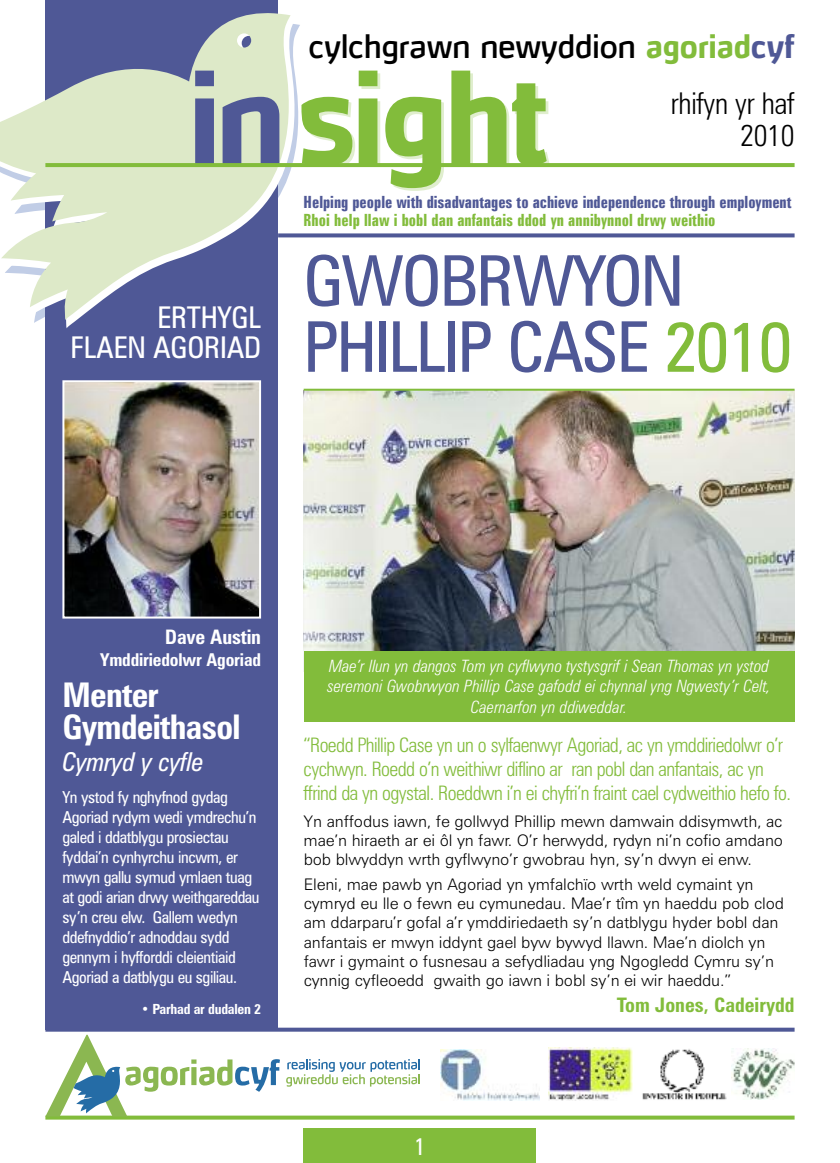
<style>
.page{position:relative;width:840px;height:1163px;background:#fff}
.page>*{position:absolute;margin:0;border:0;box-sizing:border-box;transform-origin:0 0}
.t1{font:700 118px "Hybrea";letter-spacing:-.015em;color:#82bc3b}
.t2{font:condensed 70px/66px "Zurich BT";letter-spacing:-.03em;color:#4f5896}
.t3{font:700 condensed 34px/32px "Zurich BT";letter-spacing:-.02em;color:#fff}
.t4{font:30px "Hybrea";letter-spacing:.02em;color:#000}
.t5{font:condensed 30px/29.6px "Zurich BT";letter-spacing:-.01em;color:#fff;text-align:right}
.t6{font:300 condensed 30px/32px "Zurich BT";letter-spacing:-.01em;color:#000;text-align:right}
.t7{font:italic condensed 26px "Zurich BT";letter-spacing:-.01em;color:#fff}
.t8{font:condensed 24px "Zurich BT";color:#fff}
.t9{font:300 condensed 20px/24px "Zurich BT";letter-spacing:-.03em;color:#82bc3b}
.t10{font:700 condensed 20px "Zurich BT";color:#82bc3b}
.t11{font:700 condensed 20px "Zurich BT";letter-spacing:-.01em;color:#fff}
.t12{font:700 condensed 17.8px "Zurich BT";letter-spacing:-.01em;color:#fff}
.t13{font:italic 300 condensed 17px/20.4px "Zurich BT";color:#fff;text-align:center}
.t14{font:700 extra-condensed 16.8px "Zurich BT";color:#4f5896}
.t15{font:700 extra-condensed 16.8px "Zurich BT";letter-spacing:.005em;color:#82bc3b}
.t16{font:condensed 16.4px/20px "Zurich BT";letter-spacing:-.025em;color:#fff}
.t17{font:300 16px/19.2px "Zurich BT";letter-spacing:-.01em;color:#000;text-align:justify}
.t18{font:700 condensed 14px "Zurich BT";letter-spacing:-.02em;color:#fff}
.s1{font-weight:700;color:#82bc3b}
.s2{font-weight:700;color:#4f5896}
.s3{color:#4f5896}
.s4{color:#82bc3b}
</style>
<div class="page">
<img style="left:642px;top:1049px;width:84px;height:51px">
<img style="left:548px;top:1047px;width:84px;height:53px">
<img style="left:731px;top:1048px;width:63px;height:51px">
<img style="left:440px;top:1049px;width:99px;height:51px">
<div style="left:303px;top:1128px;width:233px;height:34px;background:#82bc3b"></div>
<svg style="left:45px;top:1027px;width:749px;height:4px;background:#676ea4"></svg>
<svg style="left:45px;top:1115px;width:749px;height:4px;background:#90c351"></svg>
<svg style="left:45px;top:1034px;width:235px;height:82px"></svg>
<svg style="left:286px;top:1059px;width:133px;height:27px"></svg>
<div style="left:45px;top:0;width:233px;height:1029px;background:#4f5896"></div>
<div style="left:449px;top:164px;width:101px;height:6px;background:#fafcf7"></div>
<div style="left:303px;top:164px;width:80px;height:6px;background:#fafcf7"></div>
<svg style="left:34px;top:15px;width:262px;height:313px"></svg>
<svg style="left:0;top:13px;width:290px;height:307px;fill:#dde9c8"></svg>
<svg style="left:45px;top:163px;width:749px;height:4px;background:#83bc3e"></svg>
<svg style="left:278px;top:233px;width:516px;height:4px;background:#616aa1"></svg>
<img style="left:65px;top:383px;width:193px;height:232px">
<div style="left:62px;top:380px;width:199px;height:238px;border:2px solid #fff"></div>
<img style="left:303px;top:390px;width:491px;height:261px">
<svg style="left:0;top:60px;width:2px;height:17px"></svg>
<div style="left:303px;top:651px;width:491px;height:70px;background:#82bc3b"></div>
<hr style="left:303px;top:388px;width:491px;height:2px;background:#82bc3b">
<h3 class="t4" style="left:309px;top:35px;width:487px">cylchgrawn newyddion <span class="s1">agoriad</span><span class="s2">cyf</span></h3>
<h3 class="t6" style="left:670px;top:90px;width:125px">rhifyn yr haf<br>2010</h3>
<h1 class="t1" style="left:189px;top:74px;width:360px"><span class="s3">in</span>sight</h1>
<h3 class="t5" style="left:70px;top:305px;width:192px">ERTHYGL<br>FLAEN AGORIAD</h3>
<p class="t14" style="left:303px;top:196px;width:489px">Helping people with disadvantages to achieve independence through employment</p>
<p class="t15" style="left:303px;top:214px;width:413px">Rhoi help llaw i bobl dan anfantais ddod yn annibynnol drwy weithio</p>
<h2 class="t2" style="left:303px;top:254px;width:490px">GWOBRWYON<br>PHILLIP CASE <span class="s4">2010</span></h2>
<p class="t11" style="left:165px;top:629px;width:98px">Dave Austin</p>
<p class="t12" style="left:100px;top:653px;width:162px">Ymddiriedolwr Agoriad</p>
<h3 class="t3" style="left:62px;top:682px;width:179px">Menter<br>Gymdeithasol</h3>
<h3 class="t7" style="left:62px;top:752px;width:143px">Cymryd y cyfle</h3>
<p class="t16" style="left:62px;top:788px;width:198px">Yn ystod fy nghyfnod gydag<br>Agoriad rydym wedi ymdrechu’n galed i ddatblygu prosiectau fyddai’n cynhyrchu incwm, er mwyn gallu symud ymlaen tuag at godi arian drwy weithgareddau sy’n creu elw. Gallem wedyn ddefnyddio’r adnoddau sydd gennym i hyfforddi cleientiaid<br>Agoriad a datblygu eu sgiliau.</p>
<p class="t18" style="left:141px;top:1003px;width:121px">• Parhad ar dudalen 2</p>
<p class="t13" style="left:327px;top:657px;width:444px">Mae’r llun yn dangos Tom yn cyflwyno tystysgrif i Sean Thomas yn ystod seremoni Gwobrwyon Phillip Case gafodd ei chynnal yng Ngwesty’r Celt,<br>Caernarfon yn ddiweddar.</p>
<p class="t9" style="left:303px;top:734px;width:488px">“Roedd Phillip Case yn un o sylfaenwyr Agoriad, ac yn ymddiriedolwr o’r cychwyn. Roedd o’n weithiwr diflino ar ran pobl dan anfantais, ac yn ffrind da yn ogystal. Roeddwn i’n ei chyfri’n fraint cael cydweithio hefo fo.</p>
<p class="t17" style="left:303px;top:812px;width:480px">Yn anffodus iawn, fe gollwyd Phillip mewn damwain ddisymwth, ac mae’n hiraeth ar ei ôl yn fawr. O’r herwydd, rydyn ni’n cofio amdano bob blwyddyn wrth gyflwyno’r gwobrau hyn, sy’n dwyn ei enw.</p>
<p class="t17" style="left:303px;top:876px;width:481px;text-align:left">Eleni, mae pawb yn Agoriad yn ymfalchïo wrth weld cymaint yn cymryd eu lle o fewn eu cymunedau. Mae’r tîm yn haeddu pob clod am ddarparu’r gofal a’r ymddiriedaeth sy’n datblygu hyder bobl dan anfantais er mwyn iddynt gael byw bywyd llawn. Mae’n diolch yn fawr i gymaint o fusnesau a sefydliadau yng Ngogledd Cymru sy’n cynnig cyfleoedd gwaith go iawn i bobl sy’n ei wir haeddu.”</p>
<p class="t10" style="left:616px;top:997px;width:179px">Tom Jones, Cadeirydd</p>
<h3 class="t8" style="left:414px;top:1137px;width:13px">1</h3>
</div>
